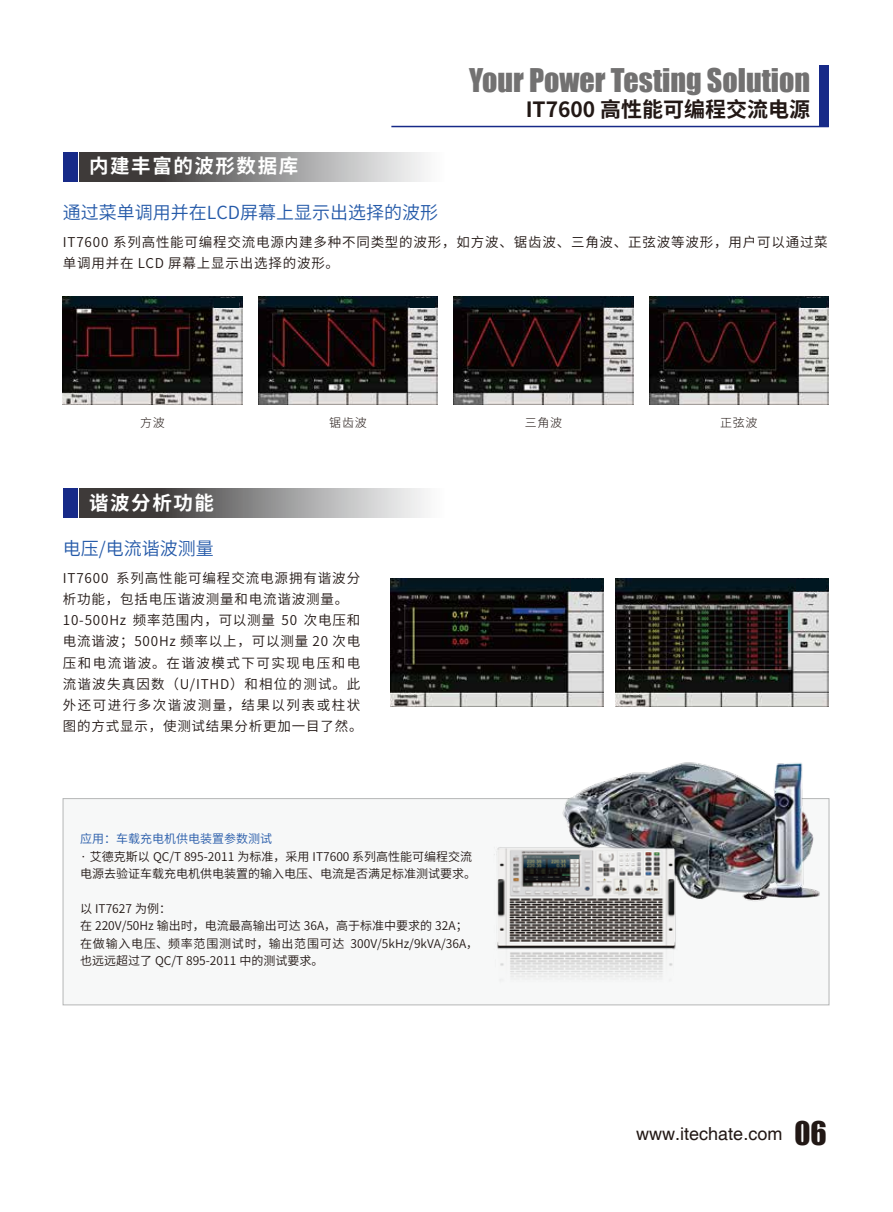
<style>
.page{position:relative;width:893px;height:1212px;background:#fff}
.page>*{position:absolute;margin:0;border:0;box-sizing:border-box;transform-origin:0 0}
.t1{font:30px "Impact";color:#727171}
.t2{font:700 21px "Source Han Sans CN";color:#221815}
.t3{font:700 19.5px "Source Han Sans CN";letter-spacing:.08em;color:#fff}
.t4{font:18px "Source Han Sans CN";color:#255aa9}
.t5{font:18px "Helvetica";color:#221815}
.t6{font:13.5px/21px "Source Han Sans CN";letter-spacing:.06em;color:#221815}
.t7{font:12px/17.4px "Source Han Sans CN";color:#221815}
.t8{font:12px "Source Han Sans CN";color:#255aa9}
.t9{font:300 12px "Source Han Sans CN";letter-spacing:.06em;color:#221815}
.s1{font-family:"Impact";font-size:30px}
</style>
<div class="page">
<svg style="left:151px;top:125px;width:678px;height:211px"></svg>
<div style="left:819px;top:65px;width:10px;height:62px;background:#172a88"></div>
<hr style="left:391px;top:126px;width:438px;height:1px;background:#172a88">
<div style="left:63px;top:152px;width:15px;height:30px;background:#172a88"></div>
<svg style="left:80px;top:152px;width:365px;height:30px;background:#8e8d8d"></svg>
<img style="left:63px;top:297px;width:179px;height:108px">
<div style="left:214px;top:298px;width:25px;height:9px;background:#001721"></div>
<img style="left:258px;top:297px;width:180px;height:108px">
<div style="left:410px;top:298px;width:24px;height:10px;background:#001721"></div>
<img style="left:454px;top:297px;width:179px;height:108px">
<div style="left:606px;top:297px;width:24px;height:10px;background:#001721"></div>
<div style="left:63px;top:488px;width:15px;height:30px;background:#172a88"></div>
<svg style="left:80px;top:488px;width:345px;height:30px;background:#888787"></svg>
<img style="left:390px;top:578px;width:214px;height:128px">
<div style="left:571px;top:579px;width:29px;height:11px;background:#001721"></div>
<img style="left:615px;top:578px;width:214px;height:128px">
<div style="left:796px;top:579px;width:29px;height:11px;background:#001721"></div>
<div style="left:63px;top:798px;width:766px;height:207px;background:#f7f8f8;border:1px solid #b5b6b6"></div>
<img style="left:553px;top:762px;width:273px;height:139px">
<img style="left:494px;top:838px;width:185px;height:139px">
<svg style="left:570px;top:855px;width:9px;height:3px"></svg>
<img style="left:649px;top:297px;width:180px;height:108px">
<div style="left:801px;top:298px;width:25px;height:9px;background:#001721"></div>
<h3 class="t3" style="left:89px;top:155px;width:211px">内建丰富的波形数据库</h3>
<h3 class="t4" style="left:63px;top:202px;width:377px">通过菜单调用并在LCD屏幕上显示出选择的波形</h3>
<h1 class="t1" style="left:469px;top:57px;width:342px">Your Power Testing Solution</h1>
<h2 class="t2" style="left:526px;top:98px;width:286px">IT7600 高性能可编程交流电源</h2>
<p class="t6" style="left:63px;top:232px;width:766px">IT7600 系列高性能可编程交流电源内建多种不同类型的波形，如方波、锯齿波、三角波、正弦波等波形，用户可以通过菜单调用并在 LCD 屏幕上显示出选择的波形。</p>
<p class="t9" style="left:140px;top:416px;width:26px">方波</p>
<p class="t9" style="left:329px;top:416px;width:39px">锯齿波</p>
<p class="t9" style="left:525px;top:416px;width:39px">三角波</p>
<h3 class="t3" style="left:89px;top:491px;width:126px">谐波分析功能</h3>
<h3 class="t4" style="left:63px;top:538px;width:153px">电压/电流谐波测量</h3>
<p class="t6" style="left:63px;top:568px;width:301px">IT7600 系列高性能可编程交流电源拥有谐波分析功能，包括电压谐波测量和电流谐波测量。<br>10-500Hz 频率范围内，可以测量 50 次电压和电流谐波；500Hz 频率以上，可以测量 20 次电压和电流谐波。在谐波模式下可实现电压和电流谐波失真因数（U/ITHD）和相位的测试。此外还可进行多次谐波测量，结果以列表或柱状图的方式显示，使测试结果分析更加一目了然。</p>
<p class="t8" style="left:80px;top:832px;width:193px">应用：车载充电机供电装置参数测试</p>
<p class="t7" style="left:80px;top:848px;width:397px">· 艾德克斯以 QC/T 895-2011 为标准，采用 IT7600 系列高性能可编程交流电源去验证车载充电机供电装置的输入电压、电流是否满足标准测试要求。</p>
<p class="t7" style="left:80px;top:900px;width:400px">以 IT7627 为例：<br>在 220V/50Hz 输出时，电流最高输出可达 36A，高于标准中要求的 32A；在做输入电压、频率范围测试时，输出范围可达 300V/5kHz/9kVA/36A，也远远超过了 QC/T 895-2011 中的测试要求。</p>
<p class="t9" style="left:720px;top:416px;width:39px">正弦波</p>
<h3 class="t5" style="left:636px;top:1123px;width:192px">www.itechate.com <span class="s1">06</span></h3>
</div>
